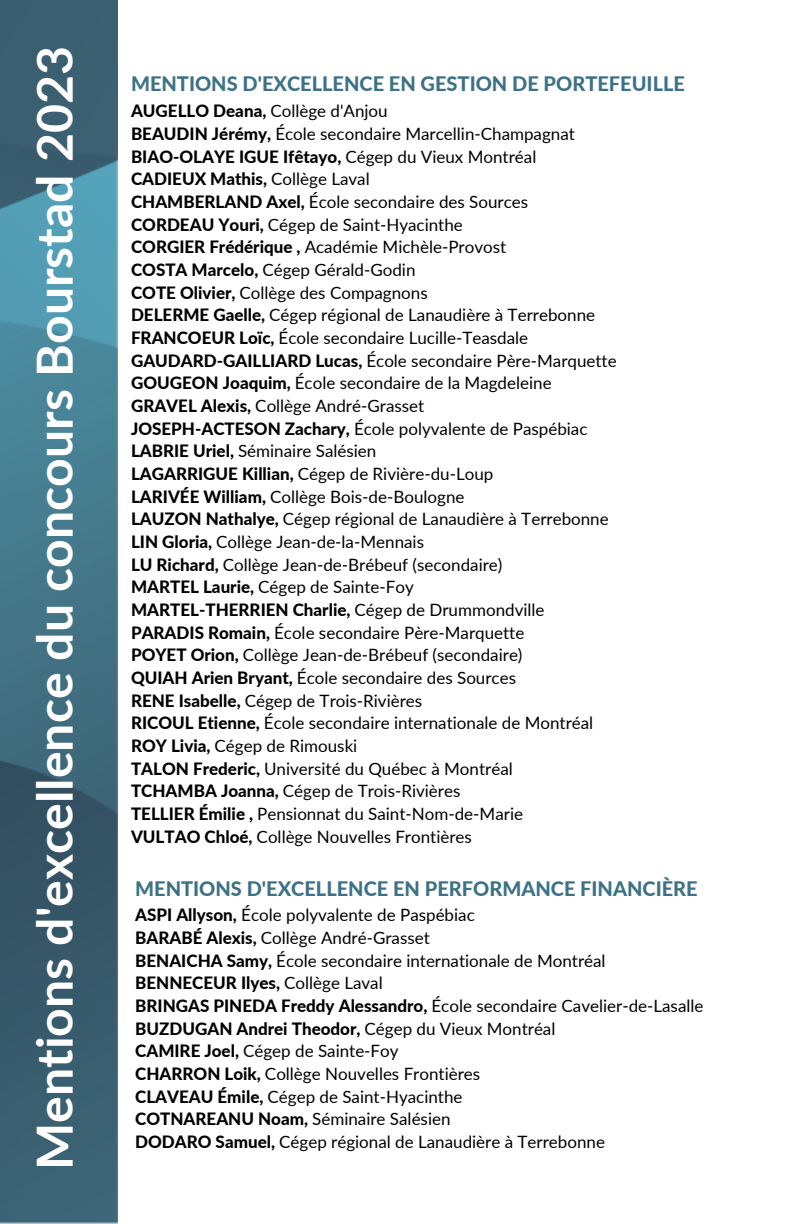
<style>
.page{position:relative;width:792px;height:1224px;background:#fff}
.page>*{position:absolute;margin:0;border:0;box-sizing:border-box;transform-origin:0 0}
.t1{font:700 50px "Lato";color:#fff}
.t2{font:800 20px "Lato";color:#3d7186}
.t3{font:17px "Lato";color:#000}
.t4{font:800 17px "Lato";color:#000}
.s1{font-weight:800}
.s2{font-weight:400}
</style>
<div class="page">
<img style="left:0;top:0;width:117px;height:1224px">
<p class="t1" style="left:23px;top:1170px;width:1126px;rotate:-90deg">Mentions d'excellence du concours Bourstad 2023</p>
<p class="t2" style="left:131px;top:71px;width:556px">MENTIONS D'EXCELLENCE EN GESTION DE PORTEFEUILLE</p>
<p class="t3" style="left:131px;top:100px;width:258px"><span class="s1">AUGELLO Deana,</span> Collège d'Anjou</p>
<p class="t3" style="left:131px;top:123px;width:445px"><span class="s1">BEAUDIN Jérémy,</span> École secondaire Marcellin-Champagnat</p>
<p class="t4" style="left:131px;top:146px;width:407px">BIAO-OLAYE IGUE Ifêtayo, <span class="s2">Cégep du Vieux Montréal</span></p>
<p class="t4" style="left:131px;top:168px;width:240px">CADIEUX Mathis, <span class="s2">Collège Laval</span></p>
<p class="t3" style="left:131px;top:191px;width:399px"><span class="s1">CHAMBERLAND Axel,</span> École secondaire des Sources</p>
<p class="t3" style="left:131px;top:214px;width:333px"><span class="s1">CORDEAU Youri,</span> Cégep de Saint-Hyacinthe</p>
<p class="t3" style="left:131px;top:236px;width:377px"><span class="s1">CORGIER Frédérique ,</span> Académie Michèle-Provost</p>
<p class="t3" style="left:131px;top:259px;width:286px"><span class="s1">COSTA Marcelo,</span> Cégep Gérald-Godin</p>
<p class="t3" style="left:131px;top:282px;width:298px"><span class="s1">COTE Olivier,</span> Collège des Compagnons</p>
<p class="t3" style="left:131px;top:304px;width:466px"><span class="s1">DELERME Gaelle,</span> Cégep régional de Lanaudière à Terrebonne</p>
<p class="t3" style="left:131px;top:327px;width:399px"><span class="s1">FRANCOEUR Loïc,</span> École secondaire Lucille-Teasdale</p>
<p class="t3" style="left:131px;top:350px;width:487px"><span class="s1">GAUDARD-GAILLIARD Lucas,</span> École secondaire Père-Marquette</p>
<p class="t3" style="left:131px;top:372px;width:422px"><span class="s1">GOUGEON Joaquim,</span> École secondaire de la Magdeleine</p>
<p class="t3" style="left:131px;top:395px;width:295px"><span class="s1">GRAVEL Alexis,</span> Collège André-Grasset</p>
<p class="t3" style="left:131px;top:418px;width:458px"><span class="s1">JOSEPH-ACTESON Zachary,</span> École polyvalente de Paspébiac</p>
<p class="t3" style="left:131px;top:440px;width:247px"><span class="s1">LABRIE Uriel,</span> Séminaire Salésien</p>
<p class="t3" style="left:131px;top:463px;width:364px"><span class="s1">LAGARRIGUE Killian,</span> Cégep de Rivière-du-Loup</p>
<p class="t3" style="left:131px;top:486px;width:335px"><span class="s1">LARIVÉE William,</span> Collège Bois-de-Boulogne</p>
<p class="t3" style="left:131px;top:508px;width:479px"><span class="s1">LAUZON Nathalye,</span> Cégep régional de Lanaudière à Terrebonne</p>
<p class="t3" style="left:131px;top:531px;width:295px"><span class="s1">LIN Gloria,</span> Collège Jean-de-la-Mennais</p>
<p class="t3" style="left:131px;top:554px;width:373px"><span class="s1">LU Richard,</span> Collège Jean-de-Brébeuf (secondaire)</p>
<p class="t3" style="left:131px;top:576px;width:284px"><span class="s1">MARTEL Laurie,</span> Cégep de Sainte-Foy</p>
<p class="t4" style="left:131px;top:599px;width:415px">MARTEL-THERRIEN Charlie, <span class="s2">Cégep de Drummondville</span></p>
<p class="t3" style="left:131px;top:622px;width:395px"><span class="s1">PARADIS Romain,</span> École secondaire Père-Marquette</p>
<p class="t3" style="left:131px;top:644px;width:393px"><span class="s1">POYET Orion,</span> Collège Jean-de-Brébeuf (secondaire)</p>
<p class="t3" style="left:131px;top:667px;width:387px"><span class="s1">QUIAH Arien Bryant,</span> École secondaire des Sources</p>
<p class="t3" style="left:131px;top:690px;width:293px"><span class="s1">RENE Isabelle,</span> Cégep de Trois-Rivières</p>
<p class="t3" style="left:131px;top:712px;width:464px"><span class="s1">RICOUL Etienne,</span> École secondaire internationale de Montréal</p>
<p class="t3" style="left:131px;top:735px;width:228px"><span class="s1">ROY Livia,</span> Cégep de Rimouski</p>
<p class="t3" style="left:131px;top:758px;width:383px"><span class="s1">TALON Frederic,</span> Université du Québec à Montréal</p>
<p class="t3" style="left:131px;top:780px;width:331px"><span class="s1">TCHAMBA Joanna,</span> Cégep de Trois-Rivières</p>
<p class="t3" style="left:131px;top:803px;width:394px"><span class="s1">TELLIER Émilie ,</span> Pensionnat du Saint-Nom-de-Marie</p>
<p class="t3" style="left:131px;top:826px;width:342px"><span class="s1">VULTAO Chloé,</span> Collège Nouvelles Frontières</p>
<p class="t2" style="left:135px;top:876px;width:564px">MENTIONS D'EXCELLENCE EN PERFORMANCE FINANCIÈRE</p>
<p class="t3" style="left:135px;top:905px;width:341px"><span class="s1">ASPI Allyson,</span> École polyvalente de Paspébiac</p>
<p class="t3" style="left:135px;top:927px;width:296px"><span class="s1">BARABÉ Alexis,</span> Collège André-Grasset</p>
<p class="t3" style="left:135px;top:950px;width:472px"><span class="s1">BENAICHA Samy,</span> École secondaire internationale de Montréal</p>
<p class="t4" style="left:135px;top:973px;width:249px">BENNECEUR Ilyes, <span class="s2">Collège Laval</span></p>
<p class="t3" style="left:135px;top:995px;width:570px"><span class="s1">BRINGAS PINEDA Freddy Alessandro,</span> École secondaire Cavelier-de-Lasalle</p>
<p class="t4" style="left:135px;top:1018px;width:422px">BUZDUGAN Andrei Theodor, <span class="s2">Cégep du Vieux Montréal</span></p>
<p class="t3" style="left:135px;top:1041px;width:265px"><span class="s1">CAMIRE Joel,</span> Cégep de Sainte-Foy</p>
<p class="t3" style="left:135px;top:1063px;width:347px"><span class="s1">CHARRON Loik,</span> Collège Nouvelles Frontières</p>
<p class="t3" style="left:135px;top:1086px;width:329px"><span class="s1">CLAVEAU Émile,</span> Cégep de Saint-Hyacinthe</p>
<p class="t3" style="left:135px;top:1109px;width:317px"><span class="s1">COTNAREANU Noam,</span> Séminaire Salésien</p>
<p class="t3" style="left:135px;top:1131px;width:471px"><span class="s1">DODARO Samuel,</span> Cégep régional de Lanaudière à Terrebonne</p>
</div>
